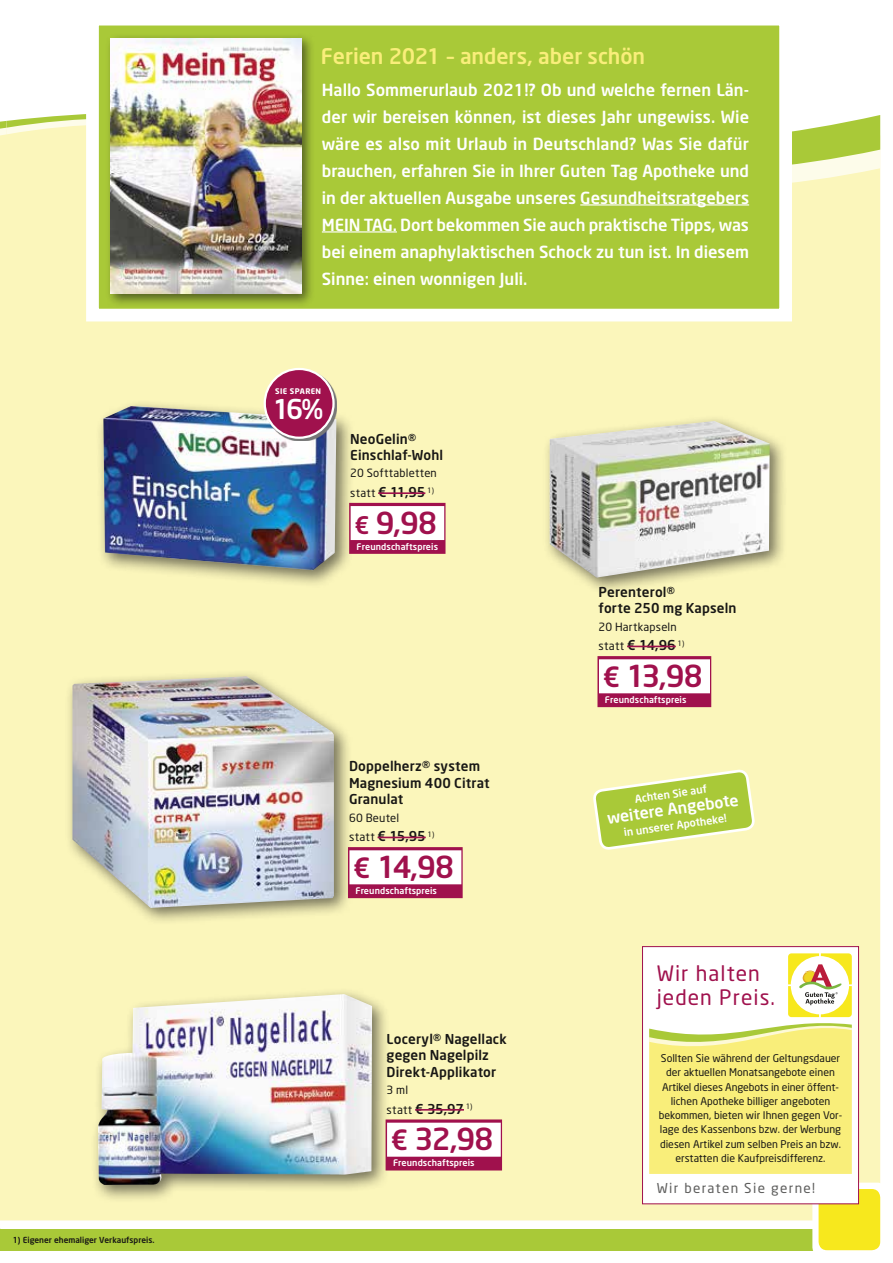
<style>
.page{position:relative;width:893px;height:1263px;background:#fff}
.page>*{position:absolute;margin:0;border:0;box-sizing:border-box;transform-origin:0 0}
._04_Angebotspreis{font:500 30px "Neo Sans";letter-spacing:-.025em;color:#a0114d}
.t1{font:500 27px "Neo Sans";color:#fff}
.t2{font:500 21.3px "Neo Sans";letter-spacing:-.005em;color:#f9ee7a}
.t3{font:21px/24px "Neo Sans";letter-spacing:.05em;color:#a0114d}
.t4{font:500 16.5px/27px "Neo Sans";color:#fff;text-align:justify}
.t5{font:500 15.75px "Neo Sans";color:#fff}
._01_Artikel{font:500 13.5px/16.5px "Neo Sans";letter-spacing:.01em;color:#181715}
._03_statt_Preis{font:500 13.5px "Neo Sans";letter-spacing:-.02em;color:#181715}
.t6{font:13.5px "Neo Sans";letter-spacing:.1em;color:#5e5e5d}
._02_Text{font:11.25px "Neo Sans";letter-spacing:.015em;color:#181715}
.t7{font:500 10.65px "Neo Sans";color:#fff}
.t8{font:10.5px/14.2px "Neo Sans";color:#181715;text-align:center}
._07_T_Wirberaten{font:500 9px "Neo Sans";letter-spacing:.01em;color:#fff}
.t9{font:500 8.25px "Neo Sans";color:#181715}
.t10{font:700 7.65px "Neo Sans";letter-spacing:.05em;color:#fff}
.s1{font-weight:400;font-size:11.25px}
.s2{font-size:24px}
.s3{font-weight:400;font-size:11.55px}
.s4{font-size:27.6px}
</style>
<div class="page">
<div style="left:0;top:209px;width:880px;height:1011px;background:#fbf6bb"></div>
<div style="left:0;top:1229px;width:880px;height:21px;background:#a9c938"></div>
<svg style="left:812px;top:1182px;width:74px;height:74px"></svg>
<div style="left:819px;top:1189px;width:61px;height:61px;background:#f7e81d;border-radius:9px"></div>
<svg style="left:0;top:121px;width:6px;height:88px"></svg>
<svg style="left:6px;top:114px;width:874px;height:113px;background:#ecefac"></svg>
<svg style="left:80px;top:25px;width:718px;height:303px;background:#b6d053"></svg>
<hr style="left:580px;top:204px;width:169px;height:2px;background:#fff">
<hr style="left:322px;top:231px;width:75px;height:2px;background:#fff">
<div style="left:105px;top:33px;width:210px;height:274px;background:#181715;opacity:.6"></div>
<img style="left:110px;top:38px;width:192px;height:255px">
<div style="left:642px;top:946px;width:217px;height:258px;background:#fff;border:1px solid #a0114d"></div>
<svg style="left:649px;top:953px;width:203px;height:221px"></svg>
<div style="left:96px;top:399px;width:258px;height:189px;background:#181715;opacity:.6"></div>
<img style="left:103px;top:406px;width:233px;height:164px">
<div style="left:349px;top:503px;width:96px;height:51px;background:#a0114d"></div>
<div style="left:351px;top:506px;width:93px;height:34px;background:#fff"></div>
<hr style="left:378px;top:492px;width:47px;height:2px;background:#a0114d">
<svg style="left:266px;top:370px;width:71px;height:71px"></svg>
<div style="left:265px;top:369px;width:69px;height:69px;background:#a0114d;border-radius:50%"></div>
<div style="left:264px;top:368px;width:71px;height:71px;border:2px solid #fff;border-radius:50%"></div>
<div style="left:597px;top:656px;width:114px;height:51px;background:#a0114d"></div>
<div style="left:599px;top:659px;width:111px;height:34px;background:#fff"></div>
<hr style="left:627px;top:646px;width:49px;height:1px;background:#a0114d">
<div style="left:542px;top:414px;width:246px;height:181px;background:#181715;opacity:.6"></div>
<img style="left:550px;top:421px;width:220px;height:157px">
<div style="left:65px;top:669px;width:287px;height:257px;background:#181715;opacity:.6"></div>
<img style="left:72px;top:676px;width:262px;height:232px">
<div style="left:348px;top:847px;width:115px;height:51px;background:#a0114d"></div>
<div style="left:349px;top:850px;width:112px;height:34px;background:#fff"></div>
<hr style="left:378px;top:837px;width:48px;height:1px;background:#a0114d">
<svg style="left:593px;top:770px;width:161px;height:79px;background:#c5d86a"></svg>
<div style="left:91px;top:987px;width:299px;height:216px;background:#181715;opacity:.6"></div>
<img style="left:98px;top:994px;width:274px;height:191px">
<div style="left:386px;top:1119px;width:116px;height:51px;background:#a0114d"></div>
<div style="left:387px;top:1123px;width:114px;height:34px;background:#fff"></div>
<hr style="left:415px;top:1109px;width:49px;height:1px;background:#a0114d">
<p class="t9" style="left:13px;top:1235px;width:143px">1) Eigener ehemaliger Verkaufspreis.</p>
<p class="t2" style="left:321px;top:43px;width:326px">Ferien 2021 – anders, aber schön</p>
<p class="t4" style="left:322px;top:76px;width:429px">Hallo Sommerurlaub 2021!? Ob und welche fernen Län&shy;der wir bereisen können, ist dieses Jahr ungewiss. Wie wäre es also mit Urlaub in Deutschland? Was Sie dafür brauchen, erfahren Sie in Ihrer Guten Tag Apotheke und in der aktuellen Ausgabe unseres Gesundheitsratgebers MEIN TAG. Dort bekommen Sie auch praktische Tipps, was bei einem anaphylaktischen Schock zu tun ist. In diesem Sinne: einen wonnigen Juli.</p>
<p class="t10" style="left:275px;top:386px;width:47px">SIE SPAREN</p>
<p class="t1" style="left:273px;top:392px;width:52px">16%</p>
<p class="_01_Artikel" style="left:350px;top:430px;width:95px">NeoGelin®<br>Einschlaf-Wohl</p>
<p class="_02_Text" style="left:350px;top:466px;width:88px">20 Softtabletten</p>
<p class="_03_statt_Preis" style="left:350px;top:483px;width:85px"><span class="s1">statt</span> € 11,95 <sup>1)</sup></p>
<p class="_04_Angebotspreis" style="left:354px;top:504px;width:84px"><span class="s2">€</span> 9,98</p>
<p class="_07_T_Wirberaten" style="left:357px;top:541px;width:83px">Freundschaftspreis</p>
<p class="_01_Artikel" style="left:349px;top:758px;width:142px">Doppelherz® system<br>Magnesium 400 Citrat<br>Granulat</p>
<p class="_02_Text" style="left:349px;top:811px;width:52px">60 Beutel</p>
<p class="_03_statt_Preis" style="left:349px;top:828px;width:87px"><span class="s3">statt</span> € 15,95 <sup>1)</sup></p>
<p class="_04_Angebotspreis" style="left:353px;top:848px;width:102px"><span class="s4">€</span> 14,98</p>
<p class="_07_T_Wirberaten" style="left:355px;top:885px;width:83px">Freundschaftspreis</p>
<p class="_01_Artikel" style="left:387px;top:1030px;width:122px">Loceryl® Nagellack gegen Nagelpilz</p>
<p class="_01_Artikel" style="left:387px;top:1063px;width:111px">Direkt-Applikator</p>
<p class="_02_Text" style="left:387px;top:1083px;width:23px">3 ml</p>
<p class="_03_statt_Preis" style="left:387px;top:1100px;width:87px"><span class="s3">statt</span> € 35,97 <sup>1)</sup></p>
<p class="_04_Angebotspreis" style="left:391px;top:1120px;width:104px"><span class="s4">€</span> 32,98</p>
<p class="_07_T_Wirberaten" style="left:393px;top:1157px;width:83px">Freundschaftspreis</p>
<p class="_01_Artikel" style="left:599px;top:583px;width:139px">Perenterol®<br>forte 250 mg Kapseln</p>
<p class="_02_Text" style="left:599px;top:620px;width:80px">20 Hartkapseln</p>
<p class="_03_statt_Preis" style="left:599px;top:637px;width:87px"><span class="s3">statt</span> € 14,96 <sup>1)</sup></p>
<p class="_04_Angebotspreis" style="left:603px;top:657px;width:101px"><span class="s4">€</span> 13,98</p>
<p class="_07_T_Wirberaten" style="left:605px;top:694px;width:83px">Freundschaftspreis</p>
<p class="t7" style="left:634px;top:792px;width:74px;rotate:-8deg">Achten Sie auf</p>
<p class="t5" style="left:606px;top:808px;width:134px;rotate:-8deg">weitere Angebote</p>
<p class="t7" style="left:623px;top:826px;width:105px;rotate:-8deg">in unserer Apotheke!</p>
<p class="t3" style="left:657px;top:960px;width:120px">Wir halten jeden Preis.</p>
<p class="t8" style="left:659px;top:1051px;width:185px">Sollten Sie während der Geltungsdauer der aktuellen Monatsangebote einen Artikel dieses Angebots in einer öffent&shy;lichen Apotheke billiger angeboten bekommen, bieten wir Ihnen gegen Vor&shy;lage des Kassenbons bzw. der Werbung diesen Artikel zum selben Preis an bzw. erstatten die Kaufpreisdifferenz.</p>
<p class="t6" style="left:657px;top:1180px;width:160px">Wir beraten Sie gerne!</p>
</div>
